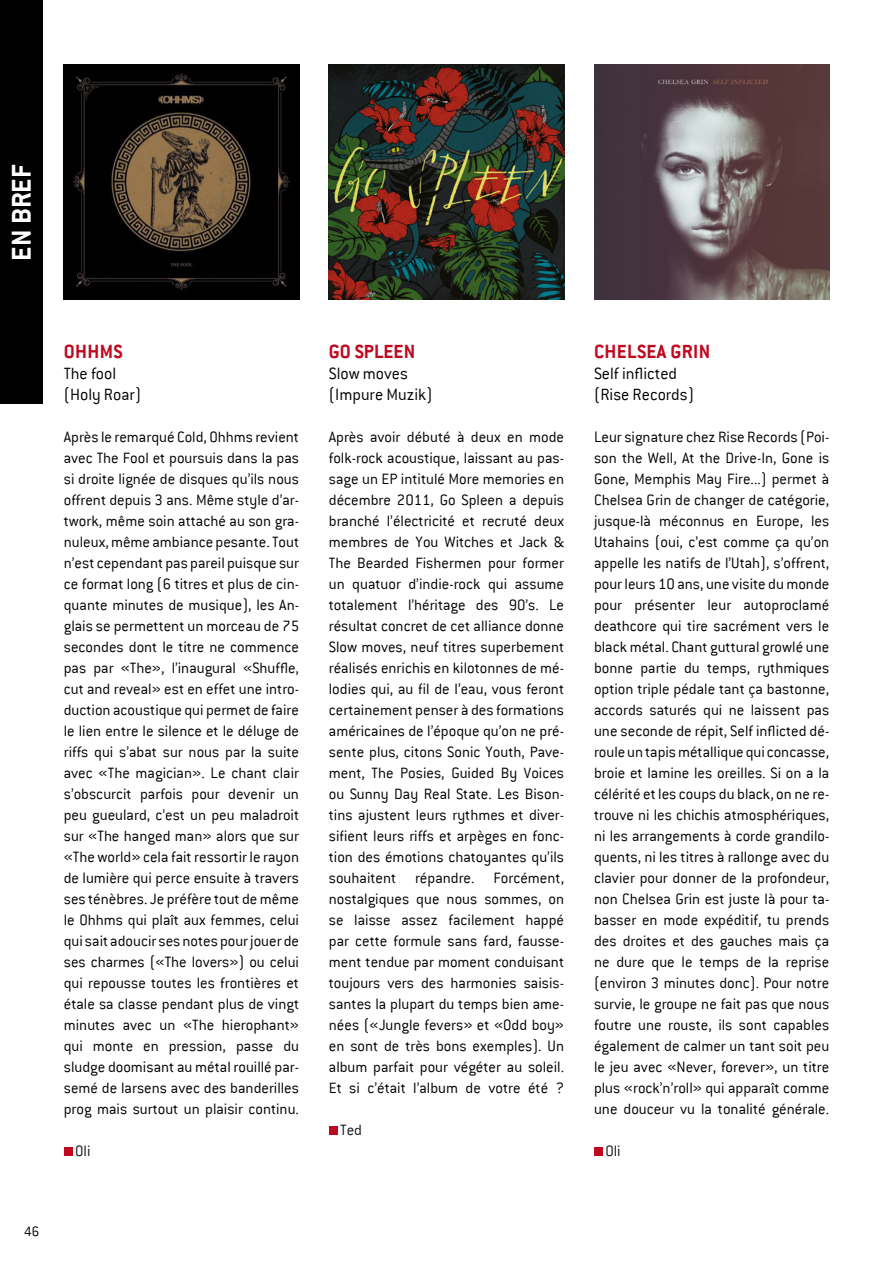
<style>
.page{position:relative;width:893px;height:1263px;background:#fff}
.page>*{position:absolute;margin:0;border:0;box-sizing:border-box;transform-origin:0 0}
.t1{font:700 30px "Conduit ITC";color:#fff}
.t2{font:700 21px "Conduit ITC";color:#c0081f}
.t3{font:300 18px/21px "Conduit ITC";color:#000}
.t4{font:300 16.5px/21px "Conduit ITC";color:#000;text-align:justify}
.t5{font:300 16.5px "Conduit ITC";color:#151516}
.t6{font:300 15px "Conduit ITC";color:#000}
</style>
<div class="page">
<div style="left:0;top:0;width:43px;height:404px;background:#000"></div>
<img style="left:594px;top:64px;width:235px;height:235px">
<img style="left:329px;top:64px;width:235px;height:235px">
<img style="left:64px;top:65px;width:235px;height:234px">
<div style="left:64px;top:1148px;width:8px;height:8px;background:#c0081f"></div>
<div style="left:329px;top:1127px;width:8px;height:8px;background:#c0081f"></div>
<div style="left:594px;top:1148px;width:9px;height:8px;background:#c0081f"></div>
<h1 class="t1" style="left:4px;top:261px;width:97px;rotate:-90deg">EN BREF</h1>
<p class="t2" style="left:64px;top:339px;width:24px">OHHMS</p>
<p class="t3" style="left:64px;top:363px;width:79px">The fool (Holy Roar)</p>
<p class="t4" style="left:64px;top:426px;width:237px">Après le remarqué Cold, Ohhms revient avec The Fool et poursuis dans la pas si droite lignée de disques qu’ils nous offrent depuis 3 ans. Même style d’ar&shy;twork, même soin attaché au son gra&shy;nuleux, même ambiance pesante. Tout n’est cependant pas pareil puisque sur ce format long (6 titres et plus de cin&shy;quante minutes de musique), les An&shy;glais se permettent un morceau de 75 secondes dont le titre ne commence pas par «The», l’inaugural «Shuffle, cut and reveal» est en effet une intro&shy;duction acoustique qui permet de faire le lien entre le silence et le déluge de riffs qui s’abat sur nous par la suite avec «The magician». Le chant clair s’obscurcit parfois pour devenir un peu gueulard, c’est un peu maladroit sur «The hanged man» alors que sur «The world» cela fait ressortir le rayon de lumière qui perce ensuite à travers ses ténèbres. Je préfère tout de même le Ohhms qui plaît aux femmes, celui qui sait adoucir ses notes pour jouer de ses charmes («The lovers») ou celui qui repousse toutes les frontières et étale sa classe pendant plus de vingt minutes avec un «The hierophant» qui monte en pression, passe du sludge doomisant au métal rouillé par&shy;semé de larsens avec des banderilles prog mais surtout un plaisir continu.</p>
<p class="t5" style="left:75px;top:1142px;width:17px">Oli</p>
<p class="t6" style="left:24px;top:1223px;width:17px">46</p>
<p class="t2" style="left:329px;top:339px;width:88px">GO SPLEEN</p>
<p class="t3" style="left:329px;top:363px;width:105px">Slow moves (Impure Muzik)</p>
<p class="t4" style="left:329px;top:426px;width:237px">Après avoir débuté à deux en mode folk-rock acoustique, laissant au pas&shy;sage un EP intitulé More memories en décembre 2011, Go Spleen a depuis branché l’électricité et recruté deux membres de You Witches et Jack &amp; The Bearded Fishermen pour former un quatuor d’indie-rock qui assume totalement l’héritage des 90’s. Le résultat concret de cet alliance donne Slow moves, neuf titres superbement réalisés enrichis en kilotonnes de mé&shy;lodies qui, au fil de l’eau, vous feront certainement penser à des formations américaines de l’époque qu’on ne pré&shy;sente plus, citons Sonic Youth, Pave&shy;ment, The Posies, Guided By Voices ou Sunny Day Real State. Les Bison&shy;tins ajustent leurs rythmes et diver&shy;sifient leurs riffs et arpèges en fonc&shy;tion des émotions chatoyantes qu’ils souhaitent répandre. Forcément, nostalgiques que nous sommes, on se laisse assez facilement happé par cette formule sans fard, fausse&shy;ment tendue par moment conduisant toujours vers des harmonies saisis&shy;santes la plupart du temps bien ame&shy;nées («Jungle fevers» et «Odd boy» en sont de très bons exemples). Un album parfait pour végéter au soleil.<br>Et si c’était l’album de votre été ?</p>
<p class="t5" style="left:340px;top:1121px;width:23px">Ted</p>
<p class="t2" style="left:594px;top:339px;width:22px">CHELSEA</p>
<p class="t2" style="left:670px;top:339px;width:21px">GRIN</p>
<p class="t3" style="left:594px;top:363px;width:102px">Self inflicted (Rise Records)</p>
<p class="t4" style="left:594px;top:426px;width:237px">Leur signature chez Rise Records (Poi&shy;son the Well, At the Drive-In, Gone is Gone, Memphis May Fire...) permet à Chelsea Grin de changer de catégorie, jusque-là méconnus en Europe, les Utahains (oui, c’est comme ça qu’on appelle les natifs de l’Utah), s’offrent, pour leurs 10 ans, une visite du monde pour présenter leur autoproclamé deathcore qui tire sacrément vers le black métal. Chant guttural growlé une bonne partie du temps, rythmiques option triple pédale tant ça bastonne, accords saturés qui ne laissent pas une seconde de répit, Self inflicted dé&shy;roule un tapis métallique qui concasse, broie et lamine les oreilles. Si on a la célérité et les coups du black, on ne re&shy;trouve ni les chichis atmosphériques, ni les arrangements à corde grandilo&shy;quents, ni les titres à rallonge avec du clavier pour donner de la profondeur, non Chelsea Grin est juste là pour ta&shy;basser en mode expéditif, tu prends des droites et des gauches mais ça ne dure que le temps de la reprise (environ 3 minutes donc). Pour notre survie, le groupe ne fait pas que nous foutre une rouste, ils sont capables également de calmer un tant soit peu le jeu avec «N ever, forever», un titre plus «rock’n’roll» qui apparaît comme une douceur vu la tonalité générale.</p>
<p class="t5" style="left:605px;top:1142px;width:17px">Oli</p>
</div>
